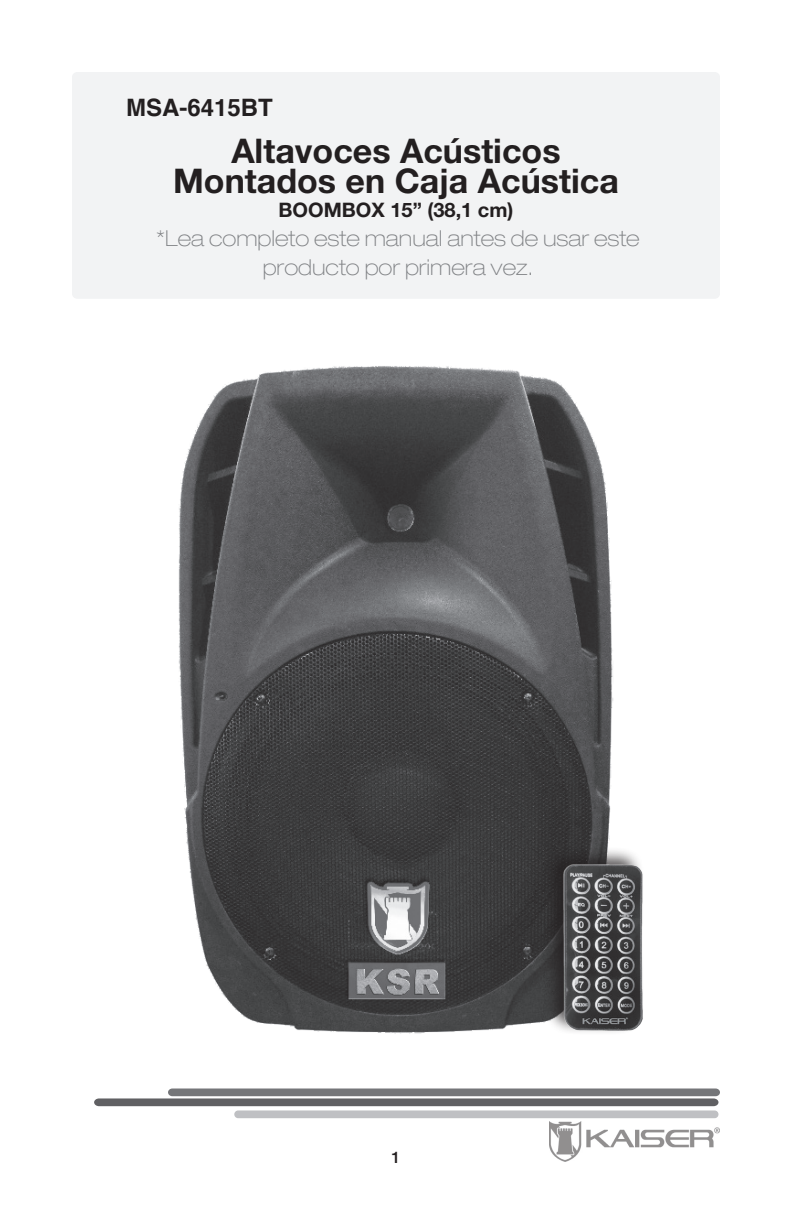
<style>
.page{position:relative;width:792px;height:1224px;background:#fff}
.page>*{position:absolute;margin:0;border:0;box-sizing:border-box;transform-origin:0 0}
.t1{font:700 34px "Helvetica Neue LT Pro";color:#231f20}
.t2{font:700 24px "Helvetica";color:#231f20}
.t3{font:100 expanded 22px "Helvetica Neue LT Pro";color:#808285}
.t4{font:700 20px "Helvetica Neue LT Pro";color:#231f20}
.t5{font:500 16px "Helvetica Neue LT Pro";color:#231f20}
.s1{font-size:24px}
</style>
<div class="page">
<div style="left:234px;top:1110px;width:484px;height:8px;background:#bfc0c3;border-radius:4px"></div>
<svg style="left:94px;top:1098px;width:624px;height:8px;background:#69696c"></svg>
<div style="left:168px;top:1089px;width:552px;height:7px;background:#757679;border-radius:4px"></div>
<img style="left:550px;top:1122px;width:170px;height:40px">
<div style="left:72px;top:72px;width:648px;height:227px;background:#f2f3f4;border-radius:5px"></div>
<img style="left:178px;top:366px;width:435px;height:668px">
<div style="left:542px;top:846px;width:103px;height:189px;background:#231f20;opacity:.75"></div>
<img style="left:559px;top:861px;width:86px;height:174px">
<p class="t2" style="left:126px;top:89px;width:148px">MSA-6415BT</p>
<p class="t1" style="left:231px;top:130px;width:331px">Altavoces Acústicos</p>
<p class="t1" style="left:173px;top:160px;width:447px">Montados en Caja Acústica</p>
<p class="t4" style="left:279px;top:197px;width:236px">BOOMBOX 15” (38,1 cm)</p>
<p class="t3" style="left:156px;top:226px;width:485px">*Lea completo este manual antes de usar este</p>
<p class="t3" style="left:263px;top:254px;width:272px">producto por primera vez<span class="s1">.</span></p>
<p class="t5" style="left:392px;top:1147px;width:10px">1</p>
</div>
